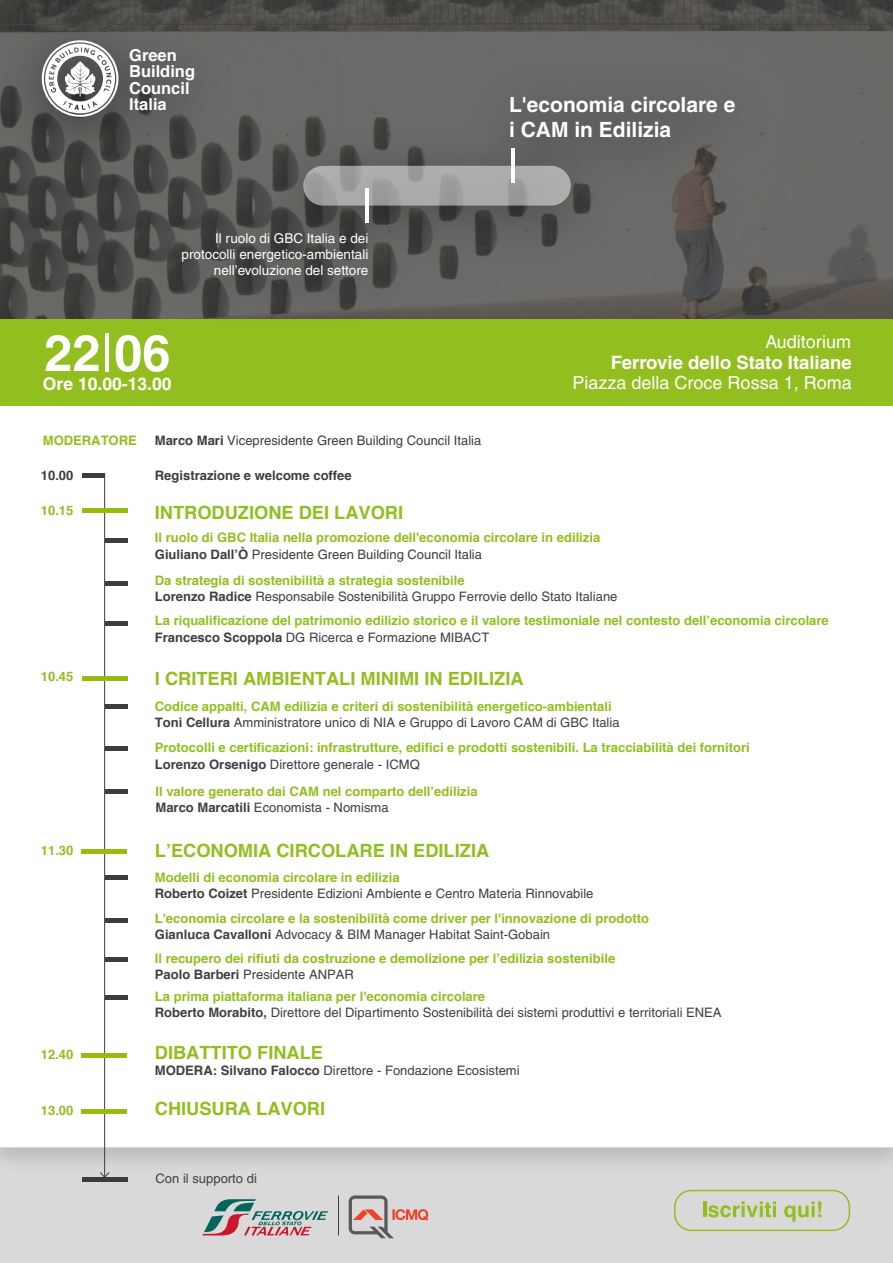
<style>
.page{position:relative;width:893px;height:1263px;background:#fff}
.page>*{position:absolute;margin:0;border:0;box-sizing:border-box;transform-origin:0 0}
.t1{font:700 50.85px "Helvetica";color:#fff}
.t2{font:700 21px/25.2px "Helvetica";color:#fff}
.t3{font:700 18.45px "Helvetica";color:#fff}
.t4{font:700 18.3px "Helvetica";color:#92be1f}
.t5{font:18px "Helvetica";color:#fff}
.t6{font:700 17.55px "Helvetica";color:#fff}
.t7{font:700 16.5px/16.5px "Helvetica";color:#fff}
.t8{font:13.5px/16.2px "Helvetica";color:#fff;text-align:right}
.t9{font:700 13.05px "Helvetica";color:#92be1f}
.t10{font:13.05px "Helvetica";color:#3f3f3f}
.t11{font:13.05px "Helvetica";color:#3d3d3f}
.t12{font:700 13.05px "Helvetica";color:#3d3d3f}
.s1{font-weight:400}
.s2{font-weight:700}
</style>
<div class="page">
<svg style="left:0;top:0;width:893px;height:319px;background:#5a5855"></svg>
<div style="left:0;top:319px;width:893px;height:86px;background:#92be1f"></div>
<svg style="left:0;top:1147px;width:893px;height:116px;background:#d5d5d5"></svg>
<img style="left:0;top:0;width:259px;height:192px">
<svg style="left:42px;top:40px;width:51px;height:77px"></svg>
<img style="left:93px;top:40px;width:706px;height:279px">
<svg style="left:303px;top:166px;width:268px;height:40px;background:#a6a5a4"></svg>
<hr style="left:366px;top:188px;width:3px;height:35px;background:#fff">
<hr style="left:511px;top:148px;width:3px;height:34px;background:#fff">
<svg style="left:202px;top:1199px;width:126px;height:36px;background:#afadae"></svg>
<svg style="left:349px;top:1195px;width:79px;height:43px;background:#c8b5b2"></svg>
<hr style="left:104px;top:473px;width:1px;height:704px;background:#3d3d3f">
<svg style="left:100px;top:1172px;width:10px;height:5px"></svg>
<hr style="left:82px;top:508px;width:45px;height:4px;background:#96bd0d">
<div style="left:82px;top:473px;width:23px;height:5px;background:#3d3d3f"></div>
<div style="left:82px;top:676px;width:45px;height:5px;background:#96bd0d"></div>
<hr style="left:105px;top:539px;width:23px;height:4px;background:#3d3d3f">
<hr style="left:105px;top:581px;width:23px;height:4px;background:#3d3d3f">
<div style="left:105px;top:621px;width:23px;height:5px;background:#3d3d3f"></div>
<hr style="left:82px;top:849px;width:45px;height:4px;background:#96bd0d">
<hr style="left:82px;top:1053px;width:45px;height:4px;background:#96bd0d">
<hr style="left:82px;top:1109px;width:45px;height:4px;background:#96bd0d">
<div style="left:82px;top:1177px;width:45px;height:5px;background:#3d3d3f"></div>
<div style="left:105px;top:957px;width:23px;height:5px;background:#3d3d3f"></div>
<div style="left:105px;top:995px;width:23px;height:5px;background:#3d3d3f"></div>
<div style="left:105px;top:918px;width:23px;height:5px;background:#3d3d3f"></div>
<div style="left:105px;top:875px;width:23px;height:5px;background:#3d3d3f"></div>
<hr style="left:105px;top:790px;width:23px;height:4px;background:#3d3d3f">
<hr style="left:105px;top:746px;width:23px;height:4px;background:#3d3d3f">
<div style="left:105px;top:704px;width:23px;height:5px;background:#3d3d3f"></div>
<div style="left:674px;top:1190px;width:176px;height:41px;border:2px solid #92be1f;border-radius:16px"></div>
<hr style="left:703px;top:1201px;width:3px;height:16px;background:#92be1f">
<svg style="left:708px;top:1201px;width:68px;height:16px"></svg>
<svg style="left:784px;top:1201px;width:37px;height:21px"></svg>
<hr style="left:338px;top:1195px;width:1px;height:40px;background:#3d3d3f">
<p class="t7" style="left:129px;top:46px;width:67px">Green<br>Building<br>Council<br>Italia</p>
<p class="t8" style="left:182px;top:230px;width:188px">Il ruolo di GBC Italia e dei protocolli energetico-ambientali nell’evoluzione del settore</p>
<h1 class="t1" style="left:44px;top:322px;width:128px">22<span class="s1">|</span>06</h1>
<h2 class="t2" style="left:509px;top:91px;width:228px">L'economia circolare e i CAM in Edilizia</h2>
<h3 class="t5" style="left:765px;top:331px;width:87px">Auditorium</h3>
<h3 class="t3" style="left:611px;top:351px;width:243px">Ferrovie dello Stato Italiane</h3>
<h3 class="t6" style="left:43px;top:373px;width:130px">Ore 10.00-13.00</h3>
<h3 class="t5" style="left:573px;top:372px;width:281px">Piazza della Croce Rossa 1, Roma</h3>
<p class="t9" style="left:43px;top:432px;width:96px">MODERATORE</p>
<p class="t12" style="left:41px;top:467px;width:34px">10.00</p>
<p class="t9" style="left:41px;top:502px;width:34px">10.15</p>
<p class="t11" style="left:155px;top:433px;width:328px"><span class="s2">Marco Mari</span> Vicepresidente Green Building Council Italia</p>
<p class="t12" style="left:155px;top:467px;width:198px">Registrazione e welcome coffee</p>
<h3 class="t4" style="left:155px;top:501px;width:250px">INTRODUZIONE DEI LAVORI</h3>
<p class="t9" style="left:155px;top:529px;width:447px">Il ruolo di GBC Italia nella promozione dell'economia circolare in edilizia</p>
<p class="t11" style="left:155px;top:547px;width:329px"><span class="s2">Giuliano Dall’Ò</span> Presidente Green Building Council Italia</p>
<p class="t9" style="left:155px;top:572px;width:311px">Da strategia di sostenibilità a strategia sostenibile</p>
<p class="t10" style="left:155px;top:589px;width:464px"><span class="s2">Lorenzo Radice</span> Responsabile Sostenibilità Gruppo Ferrovie dello Stato Italiane</p>
<p class="t9" style="left:155px;top:613px;width:675px">La riqualificazione del patrimonio edilizio storico e il valore testimoniale nel contesto dell’economia circolare</p>
<p class="t10" style="left:155px;top:630px;width:336px"><span class="s2">Francesco Scoppola</span> DG Ricerca e Formazione MIBACT</p>
<p class="t9" style="left:41px;top:668px;width:34px">10.45</p>
<h3 class="t4" style="left:155px;top:667px;width:370px">I CRITERI AMBIENTALI MINIMI IN EDILIZIA</h3>
<p class="t9" style="left:155px;top:698px;width:458px">Codice appalti, CAM edilizia e criteri di sostenibilità energetico-ambientali</p>
<p class="t10" style="left:155px;top:715px;width:466px"><span class="s2">Toni Cellura</span> Amministratore unico di NIA e Gruppo di Lavoro CAM di GBC Italia</p>
<p class="t9" style="left:155px;top:739px;width:596px">Protocolli e certificazioni: infrastrutture, edifici e prodotti sostenibili. La tracciabilità dei fornitori</p>
<p class="t10" style="left:155px;top:757px;width:266px"><span class="s2">Lorenzo Orsenigo</span> Direttore generale - ICMQ</p>
<p class="t9" style="left:156px;top:783px;width:324px">Il valore generato dai CAM nel comparto dell’edilizia</p>
<p class="t10" style="left:156px;top:800px;width:235px"><span class="s2">Marco Marcatili</span> Economista - Nomisma</p>
<p class="t9" style="left:41px;top:842px;width:34px">11.30</p>
<h3 class="t4" style="left:155px;top:839px;width:336px">L’ECONOMIA CIRCOLARE IN EDILIZIA</h3>
<p class="t9" style="left:155px;top:869px;width:246px">Modelli di economia circolare in edilizia</p>
<p class="t10" style="left:155px;top:886px;width:440px"><span class="s2">Roberto Coizet</span> Presidente Edizioni Ambiente e Centro Materia Rinnovabile</p>
<p class="t9" style="left:155px;top:910px;width:496px">L'economia circolare e la sostenibilità come driver per l'innovazione di prodotto</p>
<p class="t10" style="left:155px;top:927px;width:397px"><span class="s2">Gianluca Cavalloni</span> Advocacy &amp; BIM Manager Habitat Saint-Gobain</p>
<p class="t9" style="left:155px;top:950px;width:462px">Il recupero dei rifiuti da costruzione e demolizione per l’edilizia sostenibile</p>
<p class="t10" style="left:155px;top:967px;width:201px"><span class="s2">Paolo Barberi</span> Presidente ANPAR</p>
<p class="t9" style="left:155px;top:988px;width:332px">La prima piattaforma italiana per l'economia circolare</p>
<p class="t10" style="left:155px;top:1005px;width:568px"><span class="s2">Roberto Morabito,</span> Direttore del Dipartimento Sostenibilità dei sistemi produttivi e territoriali ENEA</p>
<p class="t9" style="left:41px;top:1046px;width:34px">12.40</p>
<h3 class="t4" style="left:155px;top:1041px;width:170px">DIBATTITO FINALE</h3>
<p class="t10" style="left:155px;top:1063px;width:366px"><span class="s2">MODERA: Silvano Falocco</span> Direttore - Fondazione Ecosistemi</p>
<p class="t9" style="left:41px;top:1102px;width:34px">13.00</p>
<h3 class="t4" style="left:155px;top:1097px;width:172px">CHIUSURA LAVORI</h3>
<p class="t10" style="left:156px;top:1171px;width:103px">Con il supporto di</p>
</div>
